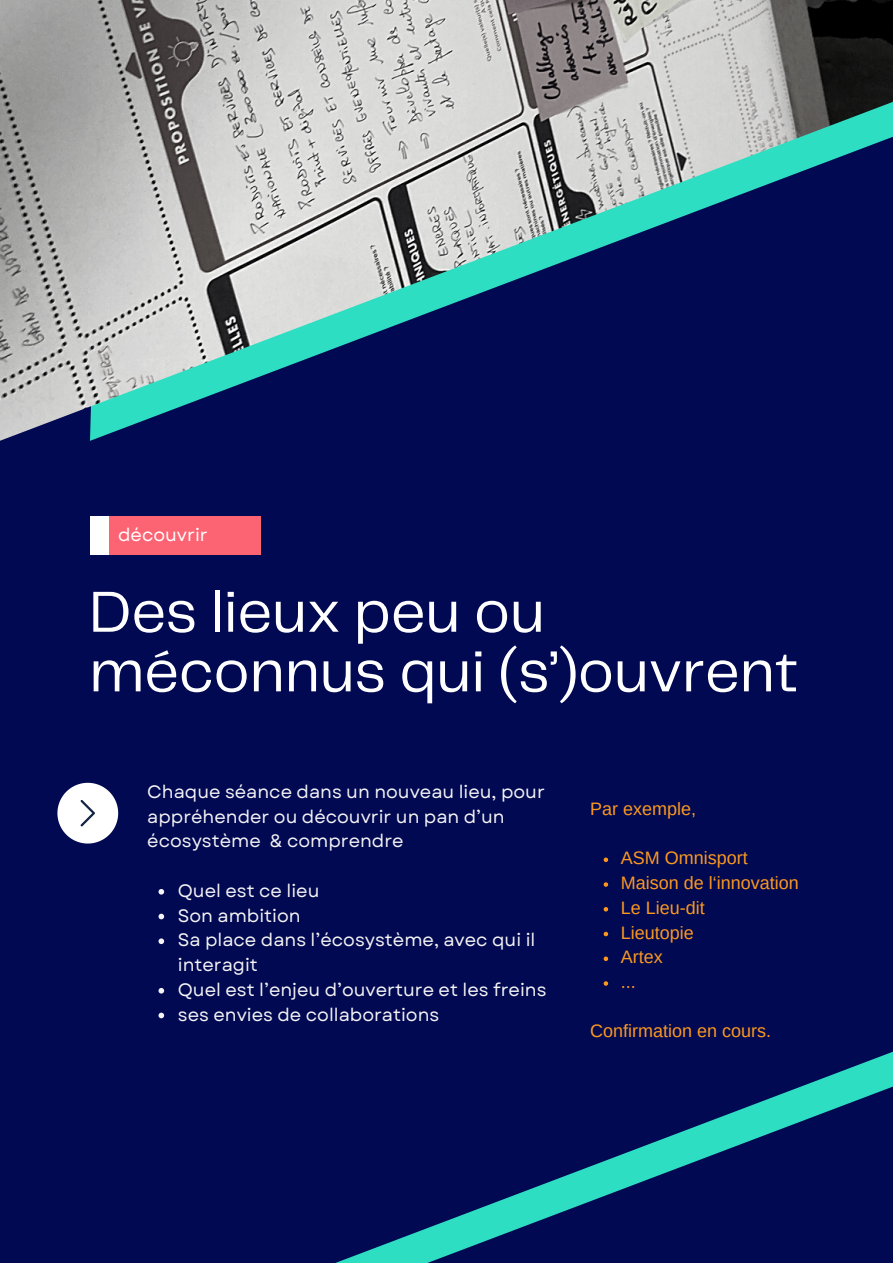
<style>
.page{position:relative;width:893px;height:1264px;background:#fff}
.page>*{position:absolute;margin:0;border:0;box-sizing:border-box;transform-origin:0 0}
.t1{font:60px/59.6px "Telegraf";color:#fff}
.t2{font:18px/24.8px "Garet";color:#f5f3f5}
.t3{font:18px/24.8px "Arimo";color:#fc9820}
.t4{font:18px "Garet";color:#fff}
</style>
<div class="page">
<div style="left:0;top:0;width:892px;height:1262px;background:#000951"></div>
<svg style="left:338px;top:859px;width:554px;height:403px"></svg>
<svg style="left:704px;top:1062px;width:188px;height:200px"></svg>
<img style="left:0;top:0;width:892px;height:441px">
<div style="left:90px;top:516px;width:21px;height:39px;background:#fff"></div>
<div style="left:109px;top:516px;width:151px;height:39px;background:#fc6473"></div>
<svg style="left:57px;top:782px;width:61px;height:61px"></svg>
<svg style="left:158px;top:889px;width:6px;height:5px"></svg>
<svg style="left:158px;top:913px;width:6px;height:6px"></svg>
<svg style="left:158px;top:938px;width:6px;height:6px"></svg>
<svg style="left:158px;top:988px;width:6px;height:5px"></svg>
<svg style="left:158px;top:1012px;width:6px;height:6px"></svg>
<svg style="left:603px;top:857px;width:5px;height:5px"></svg>
<svg style="left:603px;top:882px;width:5px;height:4px"></svg>
<svg style="left:603px;top:907px;width:5px;height:4px"></svg>
<svg style="left:603px;top:931px;width:5px;height:5px"></svg>
<svg style="left:603px;top:956px;width:5px;height:5px"></svg>
<svg style="left:603px;top:981px;width:5px;height:4px"></svg>
<p class="t4" style="left:118px;top:523px;width:91px">découvrir</p>
<h1 class="t1" style="left:89px;top:580px;width:710px">Des lieux peu ou méconnus qui (s’)ouvrent</h1>
<p class="t2" style="left:147px;top:779px;width:399px">Chaque séance dans un nouveau lieu, pour appréhender ou découvrir un pan d’un écosystème &amp; comprendre</p>
<p class="t2" style="left:178px;top:878px;width:370px">Quel est ce lieu<br>Son ambition<br>Sa place dans l’écosystème, avec qui il interagit<br>Quel est l’enjeu d’ouverture et les freins ses envies de collaborations</p>
<p class="t3" style="left:590px;top:796px;width:107px">Par exemple,</p>
<p class="t3" style="left:620px;top:845px;width:179px">ASM Omnisport<br>Maison de l‘innovation<br>Le Lieu-dit<br>Lieutopie<br>Artex<br>...</p>
<p class="t3" style="left:590px;top:1019px;width:182px">Confirmation en cours.</p>
</div>
